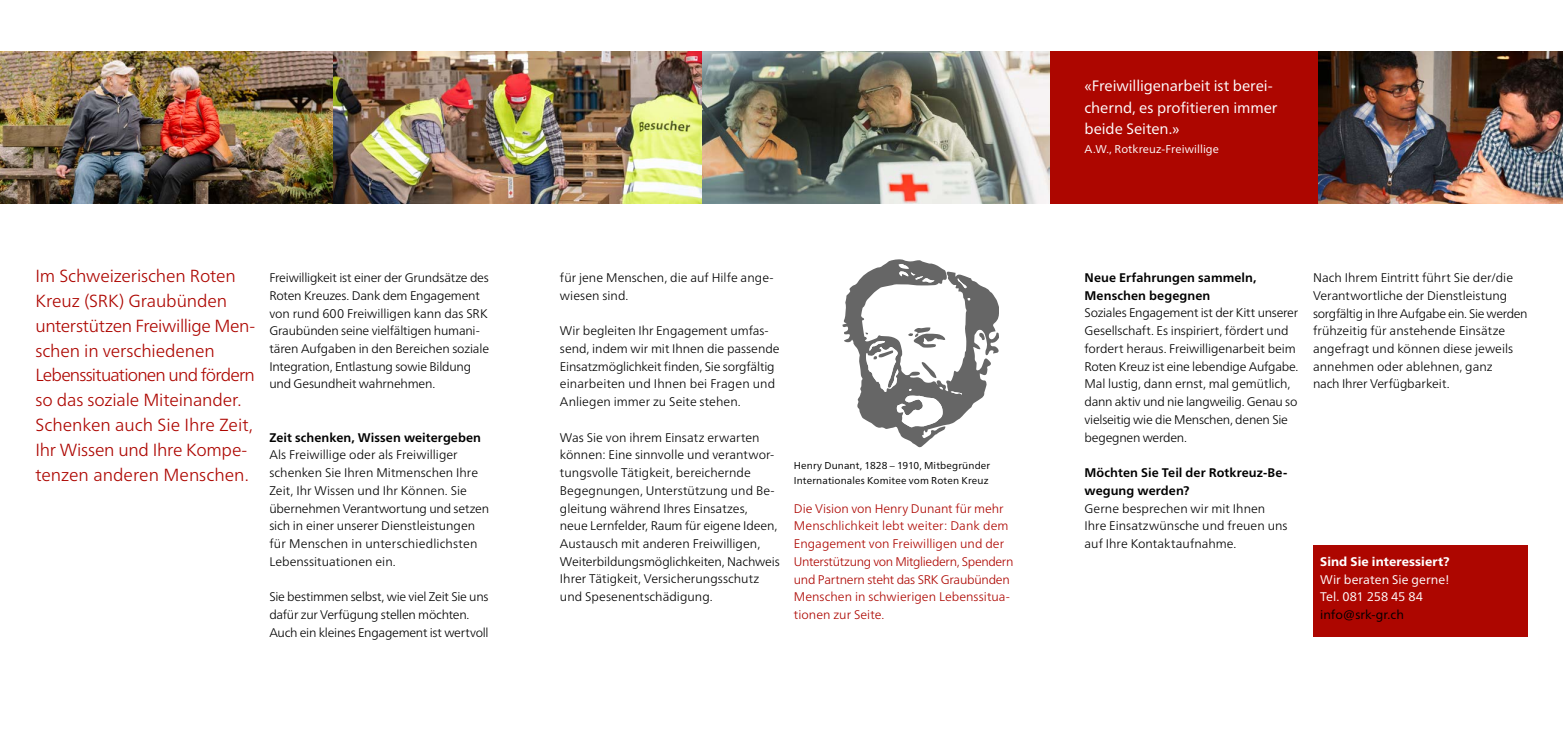
<style>
.page{position:relative;width:1563px;height:745px;background:#fff}
.page>*{position:absolute;margin:0;border:0;box-sizing:border-box;transform-origin:0 0}
.t1{font:300 17.5px/24.8px "Frutiger Neue LTW1 G";letter-spacing:-.01em;color:#ad0600}
.t2{font:15px/21.2px "Frutiger Neue LTW1 G";letter-spacing:-.005em;color:#fff}
.t3{font:300 12.5px/17.8px "Frutiger Neue LTW1 G";letter-spacing:-.005em;color:#000}
.t4{font:300 12.5px/17.8px "Frutiger Neue LTW1 G";color:#ad0600}
.t5{font:700 12.5px/17.8px "Frutiger Neue LTW1 G";letter-spacing:.005em;color:#000}
.t6{font:12.5px/17.8px "Frutiger Neue LTW1 G";letter-spacing:.005em;color:#fff}
.t7{font:800 12.5px "Frutiger Neue LTW1 G";letter-spacing:.005em;color:#fff}
.t8{font:12.5px "Frutiger Neue LTW1 G";color:#000}
.t9{font:11.25px "Frutiger Neue LTW1 G";letter-spacing:.005em;color:#fff}
.t10{font:10px/14.1px "Frutiger Neue LTW1 G";letter-spacing:.01em;color:#000}
</style>
<div class="page">
<div style="left:1049px;top:51px;width:269px;height:153px;background:#ad0600"></div>
<img style="left:1318px;top:51px;width:245px;height:153px">
<div style="left:1313px;top:545px;width:214px;height:91px;background:#ad0600"></div>
<img style="left:702px;top:51px;width:347px;height:153px">
<img style="left:0;top:51px;width:333px;height:153px">
<img style="left:333px;top:51px;width:369px;height:153px">
<svg style="left:842px;top:259px;width:157px;height:188px"></svg>
<p class="t1" style="left:35px;top:263px;width:221px">Im Schweizerischen Roten<br>Kreuz (SRK) Graubünden unterstützen Freiwillige Men&shy;schen in verschiedenen<br>Lebenssituationen und fördern so das soziale Miteinander.<br>Schenken auch Sie Ihre Zeit,<br>Ihr Wissen und Ihre Kompe&shy;tenzen anderen Menschen.</p>
<p class="t3" style="left:269px;top:268px;width:221px">Freiwilligkeit ist einer der Grundsätze des Roten Kreuzes. Dank dem Engagement von rund 600 Freiwilligen kann das SRK Graubünden seine vielfältigen humani&shy;tären Aufgaben in den Bereichen soziale Integration, Entlastung sowie Bildung und Gesundheit wahrnehmen.</p>
<p class="t5" style="left:269px;top:428px;width:213px">Zeit schenken, Wissen weitergeben</p>
<p class="t3" style="left:269px;top:445px;width:221px">Als Freiwillige oder als Freiwilliger schenken Sie Ihren Mitmenschen Ihre Zeit, Ihr Wissen und Ihr Können. Sie übernehmen Verantwortung und setzen sich in einer unserer Dienstleistungen für Menschen in unterschiedlichsten Lebenssituationen ein.</p>
<p class="t3" style="left:269px;top:587px;width:221px">Sie bestimmen selbst, wie viel Zeit Sie uns dafür zur Verfügung stellen möchten.<br>Auch ein kleines Engagement ist wertvoll</p>
<p class="t3" style="left:560px;top:268px;width:215px">für jene Menschen, die auf Hilfe ange&shy;wiesen sind.</p>
<p class="t3" style="left:560px;top:321px;width:221px">Wir begleiten Ihr Engagement umfas&shy;send, indem wir mit Ihnen die passende Einsatzmöglichkeit finden, Sie sorgfältig einarbeiten und Ihnen bei Fragen und Anliegen immer zu Seite stehen.</p>
<p class="t3" style="left:560px;top:428px;width:221px">Was Sie von ihrem Einsatz erwarten können: Eine sinnvolle und verantwor&shy;tungsvolle Tätigkeit, bereichernde Begegnungen, Unterstützung und Be&shy;gleitung während Ihres Einsatzes,<br>neue Lernfelder, Raum für eigene Ideen, Austausch mit anderen Freiwilligen, Weiterbildungsmöglichkeiten, Nachweis Ihrer Tätigkeit, Versicherungsschutz und Spesenentschädigung.</p>
<p class="t10" style="left:794px;top:458px;width:198px">Henry Dunant, 1828 – 1910, Mitbegründer<br>Internationales Komitee vom Roten Kreuz</p>
<p class="t4" style="left:794px;top:499px;width:221px">Die Vision von Henry Dunant für mehr Menschlichkeit lebt weiter: Dank dem Engagement von Freiwilligen und der Unterstützung von Mitgliedern, Spendern und Partnern steht das SRK Graubünden Menschen in schwierigen Lebenssitua&shy;tionen zur Seite.</p>
<p class="t2" style="left:1084px;top:75px;width:194px">«Freiwilligenarbeit ist berei&shy;chernd, es profitieren immer beide Seiten.»</p>
<p class="t9" style="left:1084px;top:142px;width:136px">A.W., Rotkreuz-Freiwillige</p>
<p class="t5" style="left:1084px;top:268px;width:173px">Neue Erfahrungen sammeln,<br>Menschen begegnen</p>
<p class="t3" style="left:1084px;top:304px;width:215px">Soziales Engagement ist der Kitt unserer Gesellschaft. Es inspiriert, fördert und fordert heraus. Freiwilligenarbeit beim Roten Kreuz ist eine lebendige Aufgabe.<br>Mal lustig, dann ernst, mal gemütlich, dann aktiv und nie langweilig. Genau so vielseitig wie die Menschen, denen Sie begegnen werden.</p>
<p class="t5" style="left:1084px;top:463px;width:204px">Möchten Sie Teil der Rotkreuz-Be&shy;wegung werden?</p>
<p class="t3" style="left:1084px;top:499px;width:204px">Gerne besprechen wir mit Ihnen<br>Ihre Einsatzwünsche und freuen uns auf Ihre Kontaktaufnahme.</p>
<p class="t3" style="left:1313px;top:268px;width:216px">Nach Ihrem Eintritt führt Sie der/die Verantwortliche der Dienstleistung sorgfältig in Ihre Aufgabe ein. Sie werden frühzeitig für anstehende Einsätze angefragt und können diese jeweils annehmen oder ablehnen, ganz<br>nach Ihrer Verfügbarkeit.</p>
<p class="t7" style="left:1320px;top:553px;width:131px">Sind Sie interessiert?</p>
<p class="t6" style="left:1320px;top:570px;width:130px">Wir beraten Sie gerne!<br>Tel. 081 258 45 84</p>
<p class="t8" style="left:1320px;top:606px;width:85px">info@srk-gr.ch</p>
</div>
